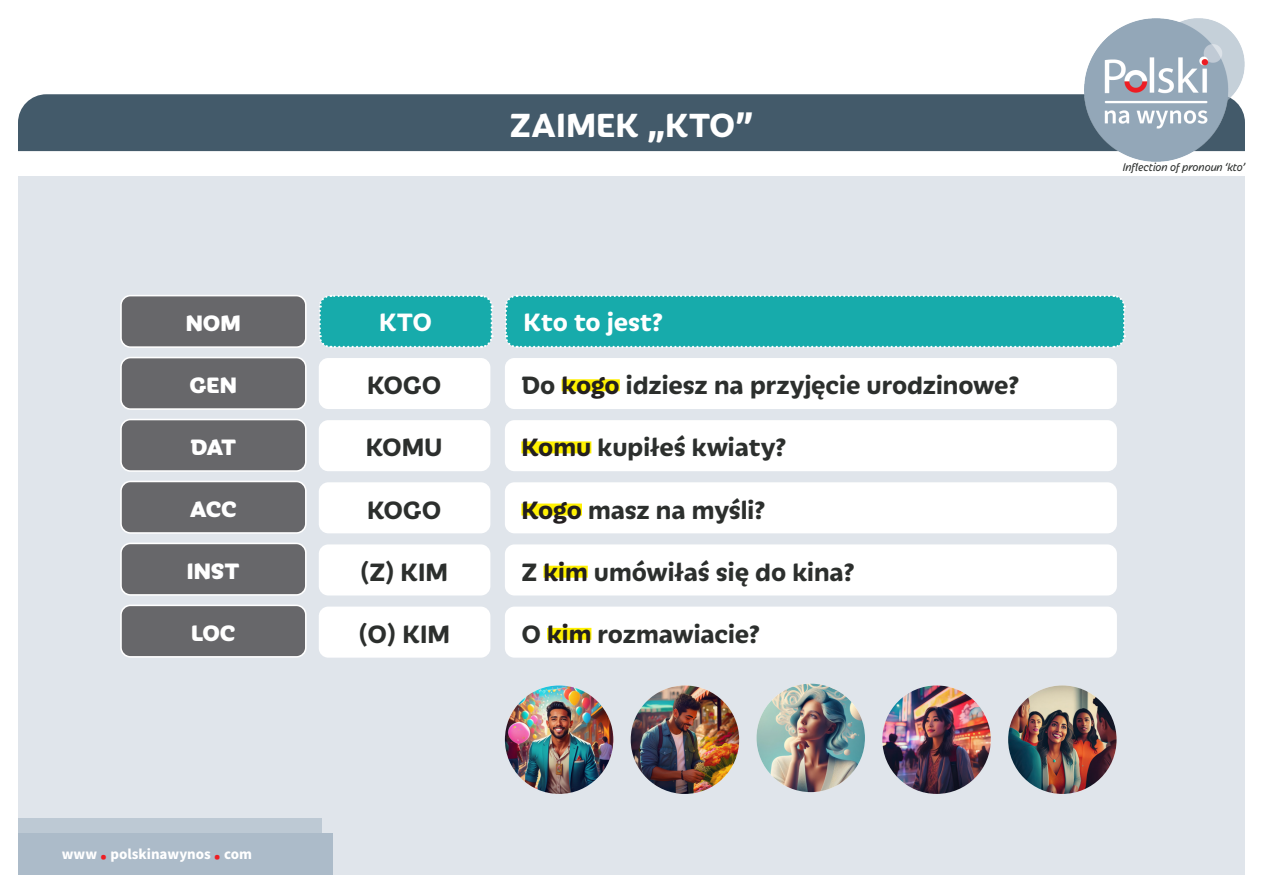
<style>
.page{position:relative;width:1263px;height:893px;background:#fff}
.page>*{position:absolute;margin:0;border:0;box-sizing:border-box;transform-origin:0 0}
.t1{font:700 36px "Iskra";color:#fff}
.t2{font:700 27px "Iskra";color:#2c2f2d}
.t3{font:700 27px "Iskra";letter-spacing:-.005em;color:#fff}
.t4{font:800 24px "Iskra";color:#fff}
.t5{font:700 15px "Source Sans Pro";color:#fff}
.t6{font:italic 12px "Iskra";color:#2c2f2d}
.s1{color:#231f20}
.s2{font-family:"Iskra";color:#ee1d23}
</style>
<div class="page">
<div style="left:18px;top:176px;width:1227px;height:699px;background:#e0e5eb"></div>
<div style="left:18px;top:94px;width:1227px;height:57px;background:#435a6a"></div>
<img style="left:1085px;top:18px;width:159px;height:144px">
<div style="left:18px;top:819px;width:303px;height:25px;background:#bdc9d4"></div>
<div style="left:18px;top:833px;width:314px;height:42px;background:#acbbc9"></div>
<div style="left:121px;top:358px;width:185px;height:51px;background:#67676a;border-radius:10px"></div>
<div style="left:120px;top:357px;width:187px;height:53px;border:2px solid #fff;border-radius:10px"></div>
<div style="left:121px;top:419px;width:185px;height:52px;background:#67676a;border-radius:10px"></div>
<div style="left:120px;top:419px;width:187px;height:53px;border:2px solid #fff;border-radius:10px"></div>
<div style="left:121px;top:481px;width:185px;height:52px;background:#67676a;border-radius:10px"></div>
<div style="left:120px;top:481px;width:187px;height:53px;border:2px solid #fff;border-radius:10px"></div>
<div style="left:121px;top:543px;width:185px;height:52px;background:#67676a;border-radius:10px"></div>
<div style="left:120px;top:543px;width:187px;height:53px;border:2px solid #fff;border-radius:10px"></div>
<div style="left:121px;top:605px;width:185px;height:52px;background:#67676a;border-radius:10px"></div>
<div style="left:120px;top:605px;width:187px;height:53px;border:2px solid #fff;border-radius:10px"></div>
<div style="left:319px;top:420px;width:171px;height:51px;background:#fff;border-radius:10px"></div>
<div style="left:319px;top:482px;width:171px;height:51px;background:#fff;border-radius:10px"></div>
<div style="left:319px;top:544px;width:171px;height:51px;background:#fff;border-radius:10px"></div>
<div style="left:319px;top:607px;width:171px;height:51px;background:#fff;border-radius:10px"></div>
<svg style="left:319px;top:295px;width:175px;height:53px;background:#29b0b1"></svg>
<div style="left:121px;top:296px;width:185px;height:51px;background:#67676a;border-radius:10px"></div>
<div style="left:120px;top:295px;width:187px;height:53px;border:2px solid #fff;border-radius:10px"></div>
<div style="left:319px;top:358px;width:171px;height:51px;background:#fff;border-radius:10px"></div>
<div style="left:505px;top:420px;width:612px;height:51px;background:#fff;border-radius:10px"></div>
<div style="left:521px;top:441px;width:70px;height:12px;background:#fff101"></div>
<div style="left:505px;top:482px;width:612px;height:51px;background:#fff;border-radius:10px"></div>
<div style="left:521px;top:504px;width:61px;height:12px;background:#fff101"></div>
<div style="left:505px;top:544px;width:612px;height:51px;background:#fff;border-radius:10px"></div>
<div style="left:543px;top:566px;width:45px;height:12px;background:#fff101"></div>
<div style="left:505px;top:607px;width:612px;height:51px;background:#fff;border-radius:10px"></div>
<div style="left:547px;top:628px;width:44px;height:12px;background:#fff101"></div>
<svg style="left:505px;top:295px;width:621px;height:53px;background:#24afaf"></svg>
<div style="left:505px;top:358px;width:612px;height:51px;background:#fff;border-radius:10px"></div>
<div style="left:562px;top:379px;width:58px;height:12px;background:#fff101"></div>
<img style="left:505px;top:685px;width:108px;height:109px;border-radius:54px">
<img style="left:631px;top:685px;width:108px;height:109px;border-radius:54px">
<img style="left:756px;top:684px;width:109px;height:108px;border-radius:54px">
<img style="left:882px;top:685px;width:109px;height:109px;border-radius:54px">
<img style="left:1008px;top:685px;width:108px;height:109px;border-radius:54px">
<p class="t1" style="left:510px;top:99px;width:245px">ZAIMEK „KTO”</p>
<p class="t4" style="left:186px;top:305px;width:57px">NOM</p>
<p class="t3" style="left:379px;top:302px;width:54px">KTO</p>
<p class="t4" style="left:190px;top:367px;width:49px">GEN</p>
<p class="t2" style="left:367px;top:366px;width:76px">KOGO</p>
<p class="t4" style="left:190px;top:429px;width:47px">DAT</p>
<p class="t2" style="left:366px;top:428px;width:78px">KOMU</p>
<p class="t4" style="left:190px;top:491px;width:48px">ACC</p>
<p class="t2" style="left:367px;top:490px;width:76px">KOGO</p>
<p class="t4" style="left:187px;top:553px;width:54px">INST</p>
<p class="t4" style="left:191px;top:615px;width:46px">LOC</p>
<p class="t2" style="left:360px;top:552px;width:89px">(Z) KIM</p>
<p class="t2" style="left:358px;top:614px;width:93px">(O) KIM</p>
<p class="t3" style="left:523px;top:302px;width:141px">Kto to jest?</p>
<p class="t2" style="left:521px;top:366px;width:500px">Do <span class="s1">kogo</span> idziesz na przyjęcie urodzinowe?</p>
<p class="t2" style="left:521px;top:428px;width:267px"><span class="s1">Komu</span> kupiłeś kwiaty?</p>
<p class="t2" style="left:521px;top:490px;width:246px"><span class="s1">Kogo</span> masz na myśli?</p>
<p class="t2" style="left:521px;top:552px;width:335px">Z <span class="s1">kim</span> umówiłaś się do kina?</p>
<p class="t2" style="left:521px;top:614px;width:241px">O <span class="s1">kim</span> rozmawiacie?</p>
<p class="t5" style="left:62px;top:844px;width:192px">www <span class="s2">•</span> polskinawynos <span class="s2">•</span> com</p>
<p class="t6" style="left:1123px;top:159px;width:124px">Inflection of pronoun ‘kto’</p>
</div>
